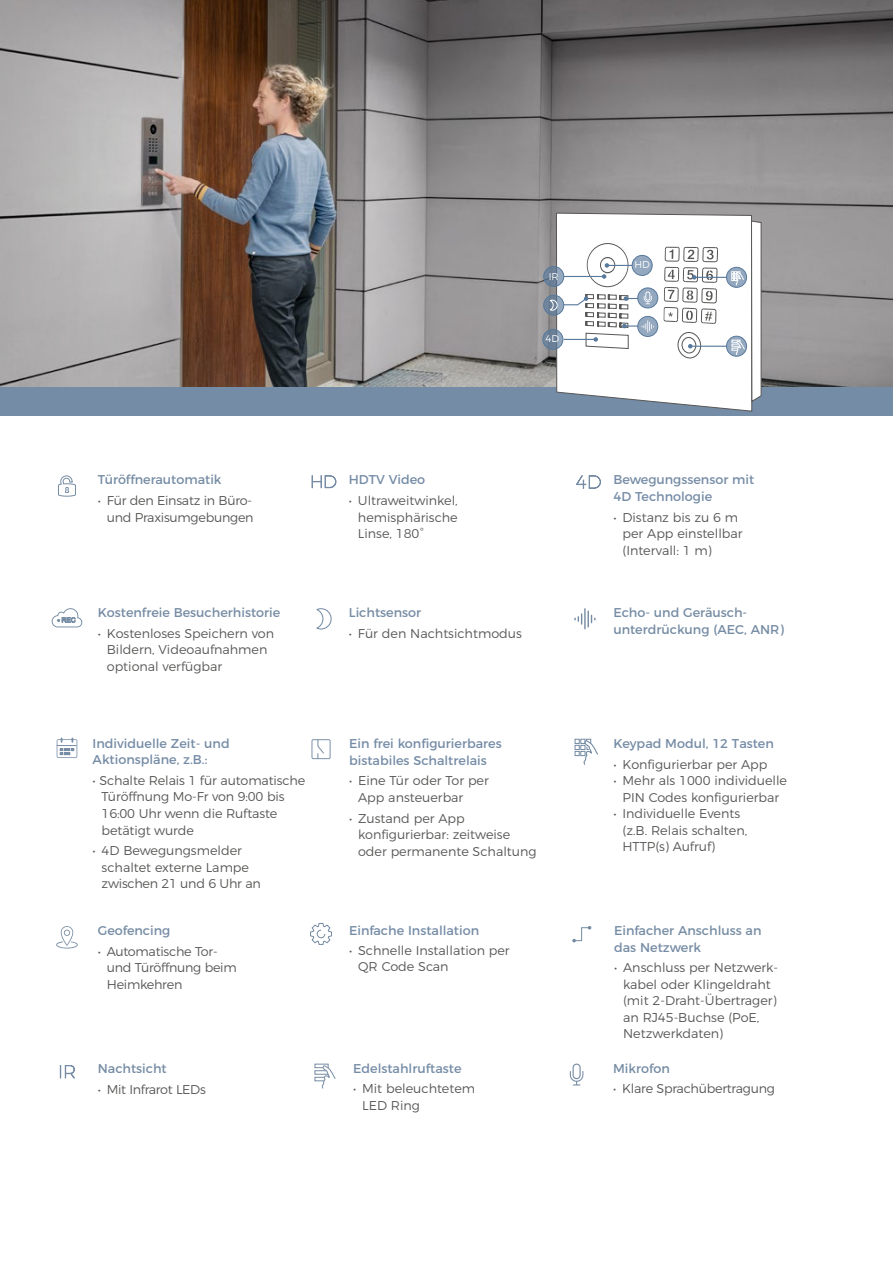
<style>
.page{position:relative;width:893px;height:1263px;background:#fff}
.page>*{position:absolute;margin:0;border:0;box-sizing:border-box;transform-origin:0 0}
.t1{font:300 12.75px/16.5px "Montserrat";color:#575756}
.t2{font:12.75px/16.5px "Montserrat";color:#758ca6}
.t3{font:12.75px/16.5px "Montserrat";color:#768ca4}
.t4{font:300 12.75px/16.5px "Montserrat";letter-spacing:-.02em;color:#575756;text-align:right}
.t5{font:300 12.75px "Montserrat";letter-spacing:-.025em;color:#575756}
.t6{font:300 9.75px "Montserrat";color:#fff}
</style>
<div class="page">
<svg style="left:314px;top:1064px;width:22px;height:24px"></svg>
<img style="left:328px;top:0;width:565px;height:387px">
<div style="left:0;top:387px;width:893px;height:29px;background:#758ca6"></div>
<svg style="left:57px;top:738px;width:20px;height:20px"></svg>
<svg style="left:58px;top:475px;width:18px;height:22px"></svg>
<svg style="left:316px;top:608px;width:16px;height:21px"></svg>
<svg style="left:52px;top:608px;width:30px;height:19px"></svg>
<svg style="left:56px;top:926px;width:22px;height:22px"></svg>
<div style="left:59px;top:1065px;width:16px;height:13px;background:#e8ecf0"></div>
<svg style="left:60px;top:1065px;width:15px;height:13px"></svg>
<svg style="left:312px;top:475px;width:24px;height:13px"></svg>
<svg style="left:576px;top:475px;width:25px;height:14px"></svg>
<hr style="left:584px;top:608px;width:2px;height:21px;background:#768ca4">
<svg style="left:574px;top:610px;width:21px;height:17px"></svg>
<svg style="left:572px;top:926px;width:19px;height:16px"></svg>
<svg style="left:311px;top:739px;width:20px;height:20px"></svg>
<svg style="left:0;top:0;width:328px;height:387px;background:#8d8480"></svg>
<div style="left:573px;top:1064px;width:8px;height:15px;border:1px solid #768ca4;border-radius:3px"></div>
<svg style="left:570px;top:1071px;width:13px;height:14px"></svg>
<svg style="left:575px;top:739px;width:23px;height:26px"></svg>
<svg style="left:310px;top:923px;width:22px;height:22px"></svg>
<svg style="left:544px;top:266px;width:20px;height:20px"></svg>
<div style="left:543px;top:266px;width:21px;height:21px;border:1px solid #58799c;border-radius:50%"></div>
<svg style="left:544px;top:295px;width:20px;height:20px"></svg>
<div style="left:543px;top:295px;width:21px;height:20px;border:1px solid #58799c;border-radius:50%"></div>
<svg style="left:543px;top:329px;width:20px;height:20px"></svg>
<div style="left:543px;top:329px;width:20px;height:21px;border:1px solid #58799c;border-radius:50%"></div>
<svg style="left:548px;top:212px;width:214px;height:200px"></svg>
<p class="t6" style="left:549px;top:268px;width:11px">IR</p>
<p class="t6" style="left:546px;top:331px;width:15px">4D</p>
<p class="t3" style="left:98px;top:470px;width:125px">Türöffnerautomatik</p>
<p class="t4" style="left:98px;top:491px;width:157px">• Für den Einsatz in Büro&shy;und Praxisumgebungen</p>
<p class="t3" style="left:98px;top:603px;width:184px">Kostenfreie Besucherhistorie</p>
<p class="t1" style="left:107px;top:624px;width:169px;text-indent:-9px">• Kostenloses Speichern von<br>Bildern, Videoaufnahmen optional verfügbar</p>
<p class="t2" style="left:93px;top:734px;width:139px">Individuelle Zeit- und<br>Aktionspläne, z.B.:</p>
<p class="t1" style="left:102px;top:771px;width:205px;text-indent:-9px">• Schalte Relais 1 für automatische<br>Türöffnung Mo-Fr von 9:00 bis<br>16:00 Uhr wenn die Ruftaste betätigt wurde</p>
<p class="t1" style="left:102px;top:841px;width:161px;text-indent:-9px">• 4D Bewegungsmelder schaltet externe Lampe zwischen 21 und 6 Uhr an</p>
<p class="t3" style="left:98px;top:921px;width:74px">Geofencing</p>
<p class="t4" style="left:107px;top:942px;width:131px;text-align:left;text-indent:-9px">• Automatische Tor&shy;und Türöffnung beim<br>Heimkehren</p>
<p class="t3" style="left:98px;top:1059px;width:71px">Nachtsicht</p>
<p class="t5" style="left:98px;top:1079px;width:109px">• Mit Infrarot LEDs</p>
<p class="t2" style="left:349px;top:470px;width:78px">HDTV Video</p>
<p class="t1" style="left:358px;top:491px;width:101px;text-align:justify;text-indent:-9px">• Ultraweitwinkel, hemisphärische Linse, 180°</p>
<p class="t3" style="left:349px;top:603px;width:74px">Lichtsensor</p>
<p class="t1" style="left:349px;top:624px;width:175px">• Für den Nachtsichtmodus</p>
<p class="t2" style="left:349px;top:734px;width:154px">Ein frei konfigurierbares bistabiles Schaltrelais</p>
<p class="t1" style="left:358px;top:771px;width:132px;text-indent:-9px">• Eine Tür oder Tor per<br>App ansteuerbar</p>
<p class="t1" style="left:358px;top:809px;width:180px;text-indent:-9px">• Zustand per App konfigurierbar: zeitweise oder permanente Schaltung</p>
<p class="t2" style="left:349px;top:921px;width:132px">Einfache Installation</p>
<p class="t1" style="left:358px;top:941px;width:153px;text-indent:-9px">• Schnelle Installation per<br>QR Code Scan</p>
<p class="t2" style="left:353px;top:1059px;width:110px">Edelstahlruftaste</p>
<p class="t1" style="left:362px;top:1079px;width:114px;text-indent:-9px">• Mit beleuchtetem<br>LED Ring</p>
<p class="t2" style="left:613px;top:470px;width:142px">Bewegungssensor mit<br>4D Technologie</p>
<p class="t1" style="left:622px;top:508px;width:122px;text-indent:-9px">• Distanz bis zu 6 m per App einstellbar (Intervall: 1 m)</p>
<p class="t3" style="left:613px;top:603px;width:172px">Echo- und Geräusch&shy;unterdrückung (AEC, ANR)</p>
<p class="t2" style="left:613px;top:734px;width:162px">Keypad Modul, 12 Tasten</p>
<p class="t1" style="left:613px;top:755px;width:156px">• Konfigurierbar per App</p>
<p class="t1" style="left:613px;top:771px;width:175px;text-align:center">• Mehr als 1000 individuelle<br>PIN Codes konfigurierbar</p>
<p class="t1" style="left:622px;top:804px;width:126px;text-indent:-9px">• Individuelle Events (z.B. Relais schalten,<br>HTTP(s) Aufruf)</p>
<p class="t3" style="left:614px;top:921px;width:149px">Einfacher Anschluss an das Netzwerk</p>
<p class="t1" style="left:623px;top:958px;width:157px;text-indent:-9px">• Anschluss per Netzwerk&shy;kabel oder Klingeldraht (mit 2-Draht-Übertrager) an RJ45-Buchse (PoE,<br>Netzwerkdaten)</p>
<p class="t3" style="left:613px;top:1059px;width:58px">Mikrofon</p>
<p class="t4" style="left:613px;top:1079px;width:163px">• Klare Sprachübertragung</p>
</div>
